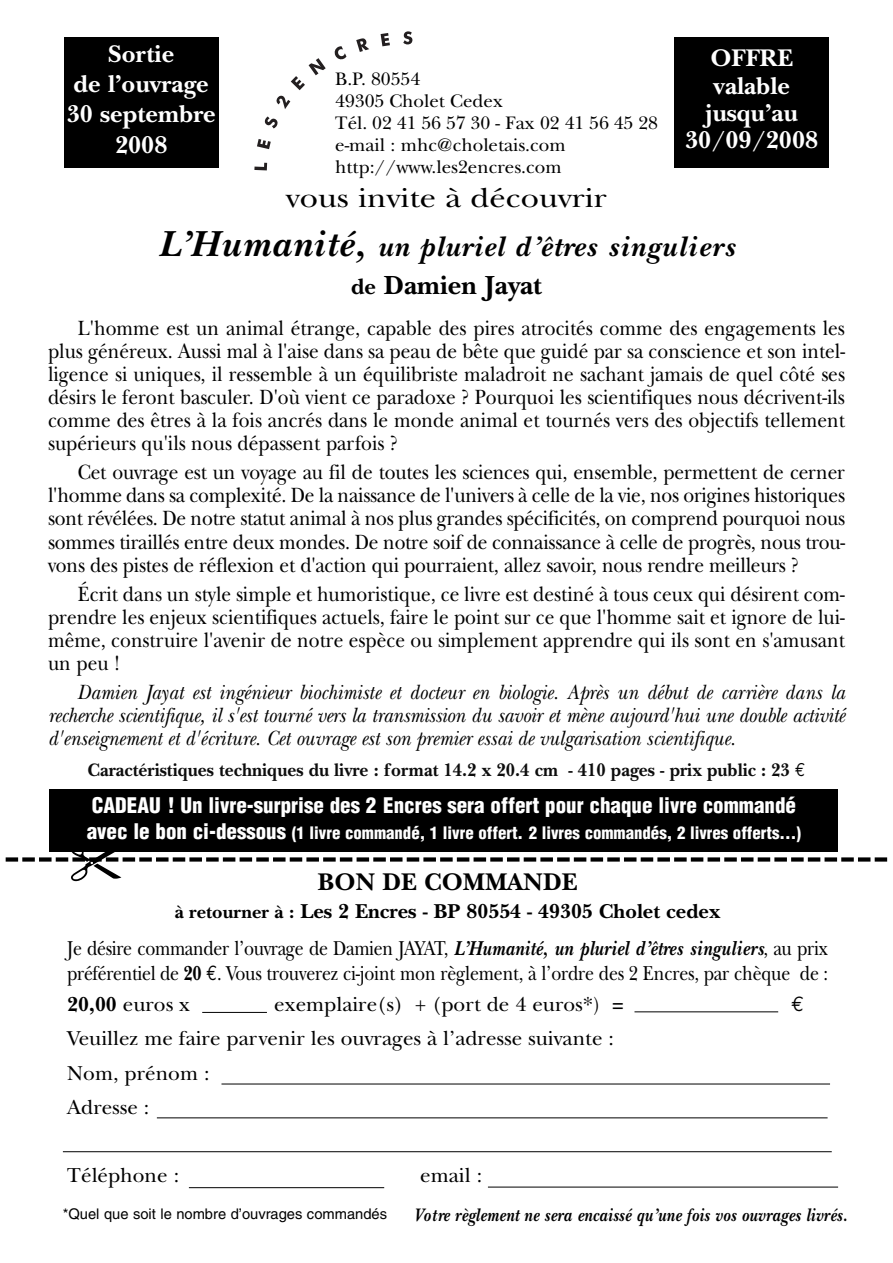
<style>
.page{position:relative;width:893px;height:1263px;background:#fff}
.page>*{position:absolute;margin:0;border:0;box-sizing:border-box;transform-origin:0 0}
.t1{font:italic 700 29.4px "New Baskerville";letter-spacing:.05em;color:#000}
.t2{font:28.35px "New Baskerville";color:#000;scale:1.15 1}
.t3{font:700 27.3px "New Baskerville";color:#000}
.t4{font:700 25.2px/30.3px "New Baskerville";color:#fff;text-align:center}
.t5{font:700 25.2px "New Baskerville";color:#000}
.t6{font:21.6px/23.1px "New Baskerville";color:#000;text-align:justify;scale:.9 1}
.t7{font:italic 21.6px/23.1px "New Baskerville";color:#000;text-align:justify;scale:.9 1}
.t8{font:21px/37px "New Baskerville";letter-spacing:-.01em;color:#000;text-align:center;scale:.85 1}
.t9{font:21px/34.2px "New Baskerville";letter-spacing:-.01em;color:#000}
.t10{font:900 condensed 21px "Helvetica";color:#fff}
.t11{font:21px "Euro Mono";color:#000}
.t12{font:18.9px/22px "New Baskerville";color:#000}
.t13{font:700 18.9px "New Baskerville";color:#0d0d0d;scale:.95 1}
.t14{font:italic 700 18.9px "New Baskerville";letter-spacing:.025em;color:#000;scale:.85 1}
.t15{font:900 condensed 16.8px "Helvetica";color:#fff}
.t16{font:14.7px "Helvetica";color:#000}
.s1{font-size:37.8px}
.s2{font-size:23.1px}
.s3{font-family:"Euro Mono";font-weight:400;color:#000}
.s4{font-size:21px}
.s5{font-weight:700;font-size:18.9px}
.s6{font-weight:700}
.s7{font-weight:700;font-style:italic}
.s8{font-family:"Euro Mono"}
</style>
<div class="page">
<div style="left:6px;top:857px;width:12px;height:5px;background:#000"></div>
<div style="left:874px;top:857px;width:13px;height:5px;background:#000"></div>
<hr style="left:221px;top:1084px;width:609px;height:1px;background:#000">
<hr style="left:157px;top:1118px;width:670px;height:1px;background:#000">
<hr style="left:63px;top:1151px;width:768px;height:1px;background:#000">
<hr style="left:189px;top:1187px;width:195px;height:1px;background:#000">
<hr style="left:202px;top:1012px;width:65px;height:1px;background:#000">
<hr style="left:634px;top:1012px;width:144px;height:1px;background:#000">
<svg style="left:254px;top:163px;width:13px;height:7px"></svg>
<svg style="left:257px;top:139px;width:14px;height:10px"></svg>
<svg style="left:264px;top:116px;width:14px;height:12px"></svg>
<svg style="left:276px;top:58px;width:50px;height:51px"></svg>
<svg style="left:334px;top:46px;width:12px;height:14px"></svg>
<svg style="left:356px;top:38px;width:13px;height:14px"></svg>
<svg style="left:380px;top:33px;width:10px;height:13px"></svg>
<svg style="left:403px;top:31px;width:9px;height:13px"></svg>
<div style="left:64px;top:37px;width:155px;height:131px;background:#000"></div>
<div style="left:50px;top:789px;width:788px;height:62px;background:#000"></div>
<div style="left:674px;top:37px;width:155px;height:131px;background:#000"></div>
<hr style="left:488px;top:1187px;width:350px;height:1px;background:#000">
<svg style="left:18px;top:844px;width:853px;height:18px"></svg>
<p class="t4" style="left:67px;top:42px;width:151px">Sortie<br>de l’ouvrage<br>30 septembre<br>2008</p>
<p class="t12" style="left:335px;top:70px;width:324px">B.P. 80554<br>49305 Cholet Cedex<br>Tél. 02 41 56 57 30 - Fax 02 41 56 45 28 e-mail : mhc@choletais.com http://www.les2encres.com</p>
<p class="t4" style="left:685px;top:48px;width:135px;line-height:27.3px">OFFRE valable jusqu’au<br>30/09/2008</p>
<h2 class="t2" style="left:286px;top:188px;width:280px">vous invite à découvrir</h2>
<h1 class="t1" style="left:158px;top:237px;width:578px"><span class="s1">L’Humanité,</span> un pluriel d’êtres singuliers</h1>
<p class="t3" style="left:351px;top:275px;width:192px"><span class="s2">de</span> Damien Jayat</p>
<p class="t6" style="left:48px;top:319px;width:887px;text-indent:30px">L'homme est un animal étrange, capable des pires atrocités comme des engagements les plus généreux. Aussi mal à l'aise dans sa peau de bête que guidé par sa conscience et son intel&shy;ligence si uniques, il ressemble à un équilibriste maladroit ne sachant jamais de quel côté ses désirs le feront basculer. D'où vient ce paradoxe ? Pourquoi les scientifiques nous décrivent-ils comme des êtres à la fois ancrés dans le monde animal et tournés vers des objectifs tellement supérieurs qu'ils nous dépassent parfois ?</p>
<p class="t6" style="left:48px;top:463px;width:887px;text-indent:30px">Cet ouvrage est un voyage au fil de toutes les sciences qui, ensemble, permettent de cerner l'homme dans sa complexité. De la naissance de l'univers à celle de la vie, nos origines historiques sont révélées. De notre statut animal à nos plus grandes spécificités, on comprend pourquoi nous sommes tiraillés entre deux mondes. De notre soif de connaissance à celle de progrès, nous trou&shy;vons des pistes de réflexion et d'action qui pourraient, allez savoir, nous rendre meilleurs ?</p>
<p class="t6" style="left:48px;top:585px;width:886px;text-indent:30px">Écrit dans un style simple et humoristique, ce livre est destiné à tous ceux qui désirent com&shy;prendre les enjeux scientifiques actuels, faire le point sur ce que l'homme sait et ignore de lui&shy;même, construire l'avenir de notre espèce ou simplement apprendre qui ils sont en s'amusant un peu !</p>
<p class="t7" style="left:48px;top:683px;width:886px;text-indent:30px">Damien Jayat est ingénieur biochimiste et docteur en biologie. Après un début de carrière dans la recherche scientifique, il s'est tourné vers la transmission du savoir et mène aujourd'hui une double activité d'enseignement et d'écriture. Cet ouvrage est son premier essai de vulgarisation scientifique.</p>
<p class="t13" style="left:88px;top:763px;width:757px">Caractéristiques techniques du livre : format 14.2 x 20.4 cm - 410 pages - prix public : 23 <span class="s3">€</span></p>
<p class="t10" style="left:92px;top:798px;width:705px">CADEAU ! Un livre-surprise des 2 Encres sera offert pour chaque livre commandé</p>
<p class="t15" style="left:87px;top:826px;width:715px"><span class="s4">avec le bon ci-dessous</span> (1 livre commandé, 1 livre offert. 2 livres commandés, 2 livres offerts...)</p>
<p class="t5" style="left:318px;top:873px;width:261px">BON DE COMMANDE</p>
<p class="t8" style="left:67px;top:895px;width:896px"><span class="s5">à retourner à :</span> <span class="s6">Les 2 Encres - BP 80554 - 49305 Cholet cedex<br></span>Je désire commander l’ouvrage de Damien JAYAT, <span class="s7">L’Humanité, un pluriel d’êtres singuliers</span>, au prix</p>
<p class="t8" style="left:67px;top:960px;width:896px;line-height:31.2px;text-align:left">préférentiel de <span class="s6">20</span> <span class="s8">€</span>. Vous trouverez ci-joint mon règlement, à l’ordre des 2 Encres, par chèque de :<br><span class="s6">20,00</span> euros x</p>
<p class="t9" style="left:274px;top:990px;width:350px">exemplaire(s) + (port de 4 euros*) <span class="s6">=</span></p>
<p class="t11" style="left:791px;top:992px;width:14px">€</p>
<p class="t9" style="left:67px;top:1024px;width:548px">Veuillez me faire parvenir les ouvrages à l’adresse suivante :<br>Nom, prénom :<br>Adresse :</p>
<p class="t9" style="left:67px;top:1161px;width:113px">Téléphone :</p>
<p class="t9" style="left:420px;top:1161px;width:63px">email :</p>
<p class="t16" style="left:63px;top:1209px;width:326px">*Quel que soit le nombre d’ouvrages commandés</p>
<p class="t14" style="left:414px;top:1208px;width:511px">Votre règlement ne sera encaissé qu’une fois vos ouvrages livrés.</p>
</div>
